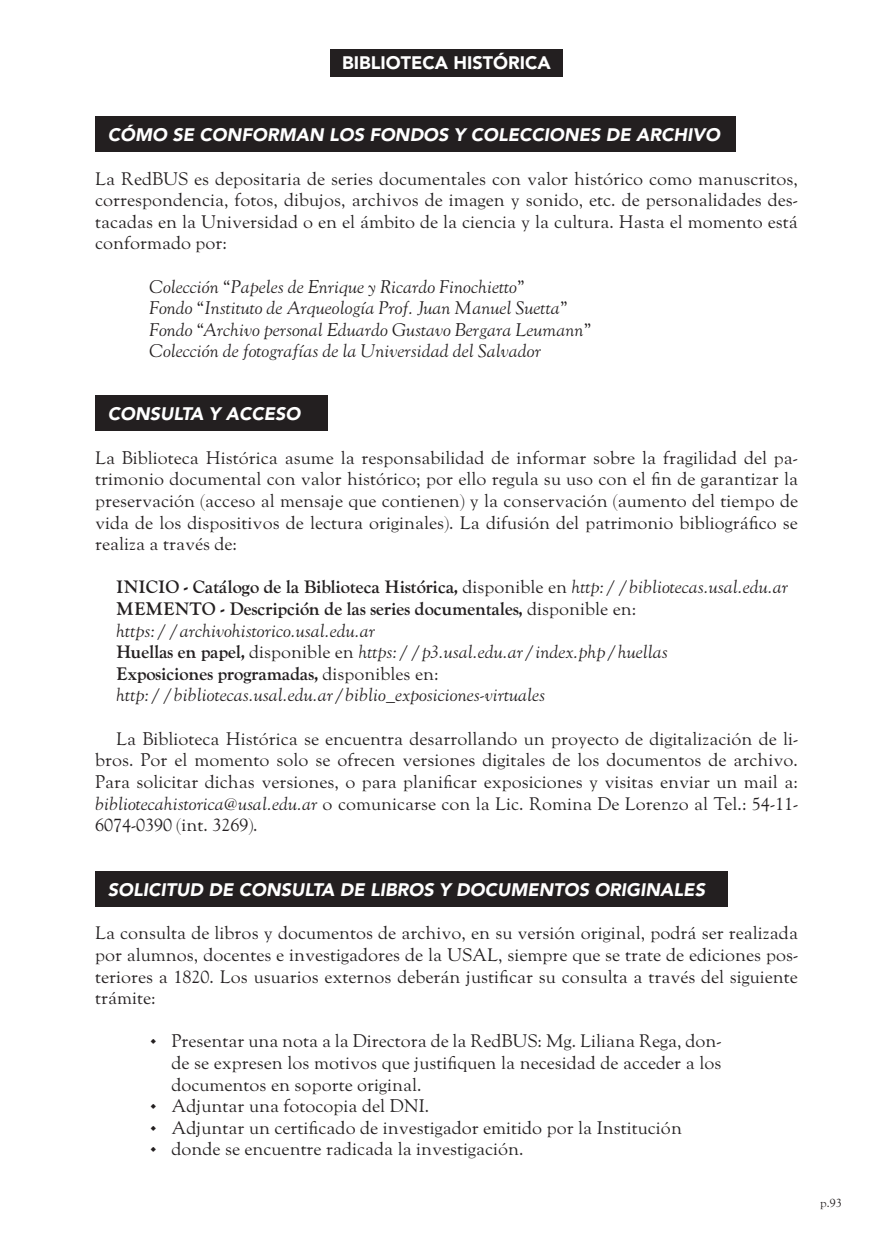
<style>
.page{position:relative;width:893px;height:1234px;background:#fff}
.page>*{position:absolute;margin:0;border:0;box-sizing:border-box;transform-origin:0 0}
.t1{font:18px/21.6px "LTC Goudy Oldstyle Pro";color:#231f20;text-align:justify}
.t2{font:italic 18px/21.6px "LTC Goudy Oldstyle Pro";color:#231f20}
.t3{font:italic 900 18px "Avenir LT Std";color:#fff}
.t4{font:900 18px "Avenir LT Std";color:#fff}
.t5{font:12px "LTC Goudy Oldstyle Pro";color:#231f20}
.s1{font-weight:700;font-style:normal}
.s2{font-style:normal}
.s3{font-style:italic}
</style>
<div class="page">
<div style="left:330px;top:49px;width:232px;height:28px;background:#231f20"></div>
<div style="left:95px;top:117px;width:641px;height:35px;background:#231f20"></div>
<div style="left:95px;top:395px;width:232px;height:36px;background:#231f20"></div>
<div style="left:95px;top:870px;width:632px;height:36px;background:#231f20"></div>
<p class="t4" style="left:342px;top:52px;width:210px">BIBLIOTECA HISTÓRICA</p>
<p class="t3" style="left:108px;top:124px;width:614px">CÓMO SE CONFORMAN LOS FONDOS Y COLECCIONES DE ARCHIVO</p>
<p class="t1" style="left:95px;top:168px;width:704px">La RedBUS es depositaria de series documentales con valor histórico como manuscritos, correspondencia, fotos, dibujos, archivos de imagen y sonido, etc. de personalidades des&shy;tacadas en la Universidad o en el ámbito de la ciencia y la cultura. Hasta el momento está conformado por:</p>
<p class="t2" style="left:149px;top:276px;width:444px">Colección “Papeles de Enrique y Ricardo Finochietto”<br>Fondo “Instituto de Arqueología Prof. Juan Manuel Suetta” Fondo “Archivo personal Eduardo Gustavo Bergara Leumann” Colección de fotografías de la Universidad del Salvador</p>
<p class="t3" style="left:108px;top:403px;width:194px">CONSULTA Y ACCESO</p>
<p class="t1" style="left:95px;top:447px;width:704px">La Biblioteca Histórica asume la responsabilidad de informar sobre la fragilidad del pa&shy;trimonio documental con valor histórico; por ello regula su uso con el fin de garantizar la preservación (acceso al mensaje que contienen) y la conservación (aumento del tiempo de vida de los dispositivos de lectura originales). La difusión del patrimonio bibliográfico se realiza a través de:</p>
<p class="t2" style="left:116px;top:576px;width:673px"><span class="s1">INICIO - Catálogo de la Biblioteca Histórica,</span> <span class="s2">disponible en</span> http://bibliotecas.usal.edu.ar <span class="s1">MEMENTO - Descripción de las series documentales,</span> <span class="s2">disponible en: </span>https://archivohistorico.usal.edu.ar<br><span class="s1">Huellas en papel,</span> <span class="s2">disponible en</span> https://p3.usal.edu.ar/index.php/huellas<br><span class="s1">Exposiciones programadas,</span> <span class="s2">disponibles en: </span>http://bibliotecas.usal.edu.ar/biblio_exposiciones-virtuales</p>
<p class="t1" style="left:95px;top:727px;width:704px;text-indent:21px">La Biblioteca Histórica se encuentra desarrollando un proyecto de digitalización de li&shy;bros. Por el momento solo se ofrecen versiones digitales de los documentos de archivo.<br>Para solicitar dichas versiones, o para planificar exposiciones y visitas enviar un mail a: <span class="s3">bibliotecahistorica@usal.edu.ar</span> o comunicarse con la Lic. Romina De Lorenzo al Tel.: 54-11- 6074-0390 (int. 3269).</p>
<p class="t3" style="left:108px;top:878px;width:599px">SOLICITUD DE CONSULTA DE LIBROS Y DOCUMENTOS ORIGINALES</p>
<p class="t1" style="left:95px;top:922px;width:704px">La consulta de libros y documentos de archivo, en su versión original, podrá ser realizada por alumnos, docentes e investigadores de la USAL, siempre que se trate de ediciones pos&shy;teriores a 1820. Los usuarios externos deberán justificar su consulta a través del siguiente trámite:</p>
<p class="t1" style="left:172px;top:1030px;width:551px;text-indent:-21px">• Presentar una nota a la Directora de la RedBUS: Mg. Liliana Rega, don&shy;de se expresen los motivos que justifiquen la necesidad de acceder a los documentos en soporte original.</p>
<p class="t1" style="left:150px;top:1095px;width:280px">• Adjuntar una fotocopia del DNI.</p>
<p class="t1" style="left:150px;top:1116px;width:533px">• Adjuntar un certificado de investigador emitido por la Institución</p>
<p class="t1" style="left:150px;top:1138px;width:375px">• donde se encuentre radicada la investigación.</p>
<p class="t5" style="left:820px;top:1195px;width:23px">p.93</p>
</div>
